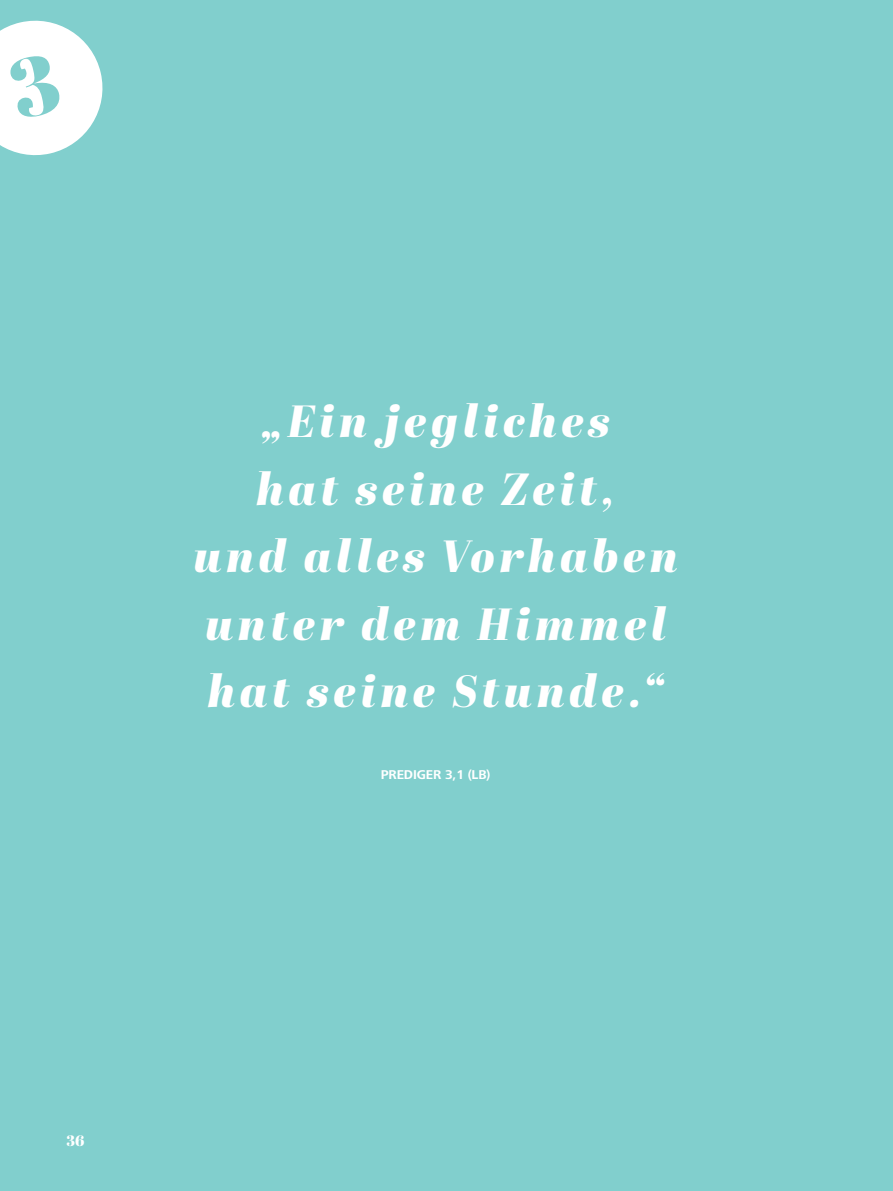
<style>
.page{position:relative;width:893px;height:1191px;background:#81cfcd}
.page>*{position:absolute;margin:0;border:0;box-sizing:border-box;transform-origin:0 0}
.t1{font:italic 45px/67.5px "Abril Fatface";letter-spacing:.1em;color:#fff;text-align:center}
.t2{font:15px "Abril Fatface";color:#fff}
.t3{font:700 13.2px "Frutiger Next Pro";letter-spacing:-.01em;color:#fff}
</style>
<div class="page">
<svg style="left:0;top:20px;width:103px;height:136px"></svg>
<p class="t1" style="left:193px;top:386px;width:486px">„Ein jegliches<br>hat seine Zeit,<br>und alles Vorhaben unter dem Himmel hat seine Stunde.“</p>
<p class="t3" style="left:381px;top:766px;width:111px">PREDIGER 3,1 (LB)</p>
<p class="t2" style="left:67px;top:1129px;width:19px">36</p>
</div>
